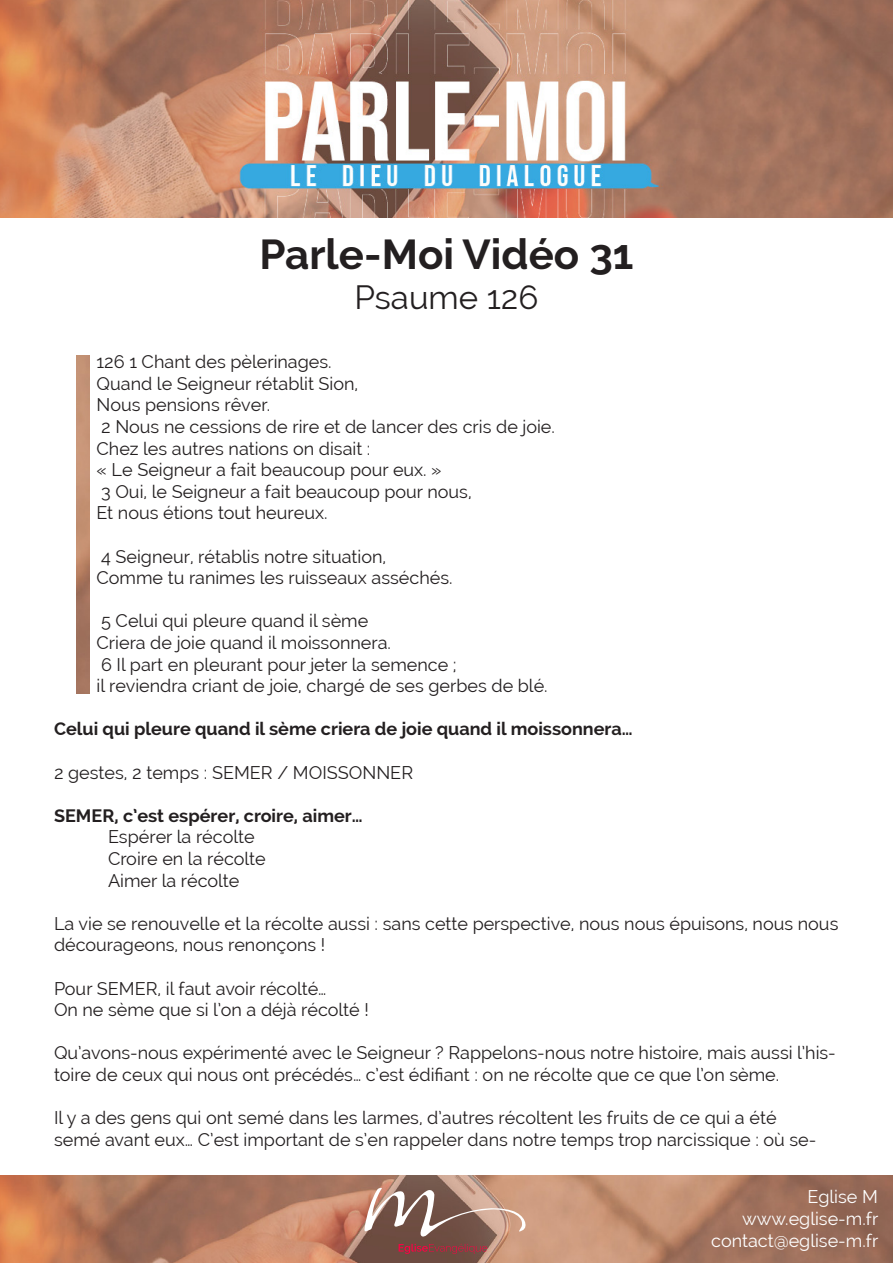
<style>
.page{position:relative;width:893px;height:1263px;background:#fff}
.page>*{position:absolute;margin:0;border:0;box-sizing:border-box;transform-origin:0 0}
.t1{font:700 42px "Raleway";color:#231f20}
.t2{font:33px "Raleway";color:#231f20}
.t3{font:18px/21.6px "Raleway";color:#231f20}
.t4{font:700 18px "Raleway";color:#231f20}
.t5{font:18px "Raleway";color:#fff}
</style>
<div class="page">
<img style="left:0;top:1176px;width:893px;height:87px">
<img style="left:0;top:0;width:893px;height:217px">
<svg style="left:364px;top:1188px;width:165px;height:50px;background:#a78678"></svg>
<svg style="left:399px;top:1244px;width:88px;height:10px"></svg>
<img style="left:77px;top:356px;width:12px;height:337px">
<p class="t1" style="left:259px;top:230px;width:376px">Parle-Moi Vidéo 31</p>
<p class="t2" style="left:355px;top:278px;width:185px">Psaume 126</p>
<p class="t3" style="left:97px;top:351px;width:237px">126 1 Chant des pèlerinages.</p>
<p class="t3" style="left:97px;top:372px;width:263px">Quand le Seigneur rétablit Sion,</p>
<p class="t3" style="left:97px;top:394px;width:175px">Nous pensions rêver.</p>
<p class="t3" style="left:101px;top:416px;width:455px">2 Nous ne cessions de rire et de lancer des cris de joie.</p>
<p class="t3" style="left:97px;top:437px;width:275px">Chez les autres nations on disait :</p>
<p class="t3" style="left:97px;top:459px;width:347px">« Le Seigneur a fait beaucoup pour eux. »</p>
<p class="t3" style="left:101px;top:480px;width:372px">3 Oui, le Seigneur a fait beaucoup pour nous,</p>
<p class="t3" style="left:97px;top:502px;width:232px">Et nous étions tout heureux.</p>
<p class="t3" style="left:101px;top:545px;width:287px">4 Seigneur, rétablis notre situation,</p>
<p class="t3" style="left:97px;top:567px;width:358px">Comme tu ranimes les ruisseaux asséchés.</p>
<p class="t3" style="left:101px;top:610px;width:269px">5 Celui qui pleure quand il sème</p>
<p class="t3" style="left:97px;top:632px;width:296px">Criera de joie quand il moissonnera.</p>
<p class="t3" style="left:101px;top:653px;width:357px">6 Il part en pleurant pour jeter la semence ;</p>
<p class="t3" style="left:97px;top:675px;width:453px">il reviendra criant de joie, chargé de ses gerbes de blé.</p>
<p class="t4" style="left:54px;top:719px;width:580px">Celui qui pleure quand il sème criera de joie quand il moissonnera…</p>
<p class="t3" style="left:54px;top:761px;width:361px">2 gestes, 2 temps : SEMER / MOISSONNER</p>
<p class="t4" style="left:54px;top:805px;width:310px">SEMER, c’est espérer, croire, aimer…</p>
<p class="t3" style="left:108px;top:826px;width:148px">Espérer la récolte</p>
<p class="t3" style="left:108px;top:848px;width:159px">Croire en la récolte</p>
<p class="t3" style="left:108px;top:869px;width:133px">Aimer la récolte</p>
<p class="t3" style="left:54px;top:912px;width:786px">La vie se renouvelle et la récolte aussi : sans cette perspective, nous nous épuisons, nous nous décourageons, nous renonçons !</p>
<p class="t3" style="left:54px;top:977px;width:274px">Pour SEMER, il faut avoir récolté…</p>
<p class="t3" style="left:54px;top:999px;width:316px">On ne sème que si l’on a déjà récolté !</p>
<p class="t3" style="left:54px;top:1042px;width:783px">Qu’avons-nous expérimenté avec le Seigneur ? Rappelons-nous notre histoire, mais aussi l’his&shy;toire de ceux qui nous ont précédés… c’est édifiant : on ne récolte que ce que l’on sème.</p>
<p class="t3" style="left:54px;top:1107px;width:764px">Il y a des gens qui ont semé dans les larmes, d’autres récoltent les fruits de ce qui a été semé avant eux… C’est important de s’en rappeler dans notre temps trop narcissique : où se-</p>
<p class="t5" style="left:807px;top:1187px;width:72px">Eglise M</p>
<p class="t5" style="left:742px;top:1208px;width:138px">www.eglise-m.fr</p>
<p class="t5" style="left:711px;top:1230px;width:169px">contact@eglise-m.fr</p>
</div>
